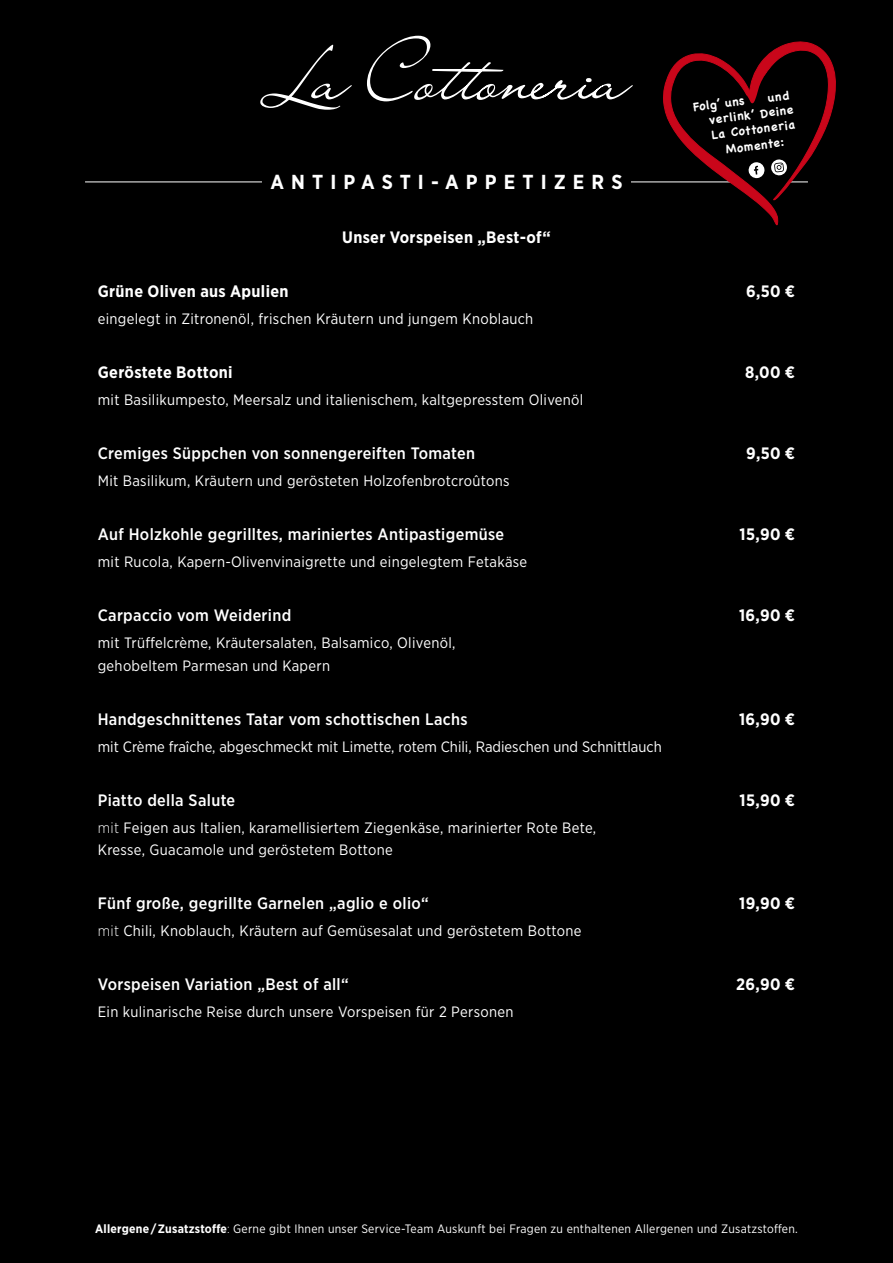
<style>
.page{position:relative;width:893px;height:1263px;background:#000}
.page>*{position:absolute;margin:0;border:0;box-sizing:border-box;transform-origin:0 0}
.t1{font:700 20.25px "Gotham Narrow";letter-spacing:.35em;color:#fff}
.t2{font:500 16.5px "Gotham Narrow";letter-spacing:.02em;color:#fff}
.t3{font:700 16.5px "Gotham Narrow";letter-spacing:.02em;color:#fff}
.t4{font:15px/22.5px "Gotham Narrow";letter-spacing:.02em;color:#fff}
.t5{font:15px "Gotham Narrow";color:#fff}
.t6{font:12.15px "Gotham Narrow";letter-spacing:.02em;color:#fff}
.t7{font:700 12px/15px "Chalkboard";color:#fff}
.s1{font-weight:300}
.s2{font-weight:700}
</style>
<div class="page">
<svg style="left:260px;top:36px;width:373px;height:74px"></svg>
<hr style="left:85px;top:182px;width:177px;height:1px;background:#fff">
<hr style="left:631px;top:182px;width:177px;height:1px;background:#fff">
<svg style="left:663px;top:41px;width:173px;height:185px"></svg>
<h1 class="t1" style="left:270px;top:169px;width:354px">ANTIPASTI-APPETIZERS</h1>
<p class="t3" style="left:342px;top:227px;width:210px">Unser Vorspeisen „Best-of“</p>
<p class="t7" style="left:707px;top:97px;width:86px;text-indent:60px;rotate:-7deg">und verlink’ Deine<br>La Cottoneria</p>
<p class="t7" style="left:725px;top:142px;width:60px;rotate:-7deg">Momente:</p>
<p class="t7" style="left:692px;top:99px;width:53px;rotate:-7deg">Folg’ uns</p>
<p class="t3" style="left:98px;top:281px;width:192px">Grüne Oliven aus Apulien</p>
<p class="t3" style="left:746px;top:281px;width:51px">6,50 €</p>
<p class="t4" style="left:98px;top:307px;width:437px">eingelegt in Zitronenöl, frischen Kräutern und jungem Knoblauch</p>
<p class="t3" style="left:98px;top:362px;width:136px">Geröstete Bottoni</p>
<p class="t3" style="left:745px;top:362px;width:51px">8,00 €</p>
<p class="t4" style="left:98px;top:388px;width:487px">mit Basilikumpesto, Meersalz und italienischem, kaltgepresstem Olivenöl</p>
<p class="t2" style="left:98px;top:443px;width:379px">Cremiges Süppchen von sonnengereiften Tomaten</p>
<p class="t3" style="left:746px;top:443px;width:50px">9,50 €</p>
<p class="t4" style="left:98px;top:469px;width:413px">Mit Basilikum, Kräutern und gerösteten Holzofenbrotcroûtons</p>
<p class="t2" style="left:98px;top:524px;width:408px">Auf Holzkohle gegrilltes, mariniertes Antipastigemüse</p>
<p class="t3" style="left:740px;top:524px;width:57px">15,90 €</p>
<p class="t4" style="left:98px;top:550px;width:431px">mit Rucola, Kapern-Olivenvinaigrette und eingelegtem Fetakäse</p>
<p class="t2" style="left:98px;top:605px;width:195px">Carpaccio vom Weiderind</p>
<p class="t3" style="left:739px;top:605px;width:58px">16,90 €</p>
<p class="t4" style="left:98px;top:631px;width:359px">mit Trüffelcrème, Kräutersalaten, Balsamico, Olivenöl, gehobeltem Parmesan und Kapern</p>
<p class="t2" style="left:98px;top:708px;width:371px">Handgeschnittenes Tatar vom schottischen Lachs</p>
<p class="t3" style="left:739px;top:708px;width:58px">16,90 €</p>
<p class="t5" style="left:98px;top:737px;width:565px">mit Crème fraîche, abgeschmeckt mit Limette, rotem Chili, Radieschen und Schnittlauch</p>
<p class="t2" style="left:98px;top:789px;width:139px">Piatto della Salute</p>
<p class="t3" style="left:740px;top:789px;width:57px">15,90 €</p>
<p class="t4" style="left:98px;top:816px;width:500px"><span class="s1">mit</span> Feigen aus Italien, karamellisiertem Ziegenkäse, marinierter Rote Bete,<br>Kresse, Guacamole und geröstetem Bottone</p>
<p class="t2" style="left:98px;top:893px;width:332px">Fünf große, gegrillte Garnelen „aglio e olio“</p>
<p class="t3" style="left:739px;top:893px;width:57px">19,90 €</p>
<p class="t4" style="left:98px;top:919px;width:485px"><span class="s1">mit</span> Chili, Knoblauch, Kräutern auf Gemüsesalat und geröstetem Bottone</p>
<p class="t2" style="left:98px;top:974px;width:252px">Vorspeisen Variation „Best of all“</p>
<p class="t3" style="left:736px;top:974px;width:61px">26,90 €</p>
<p class="t4" style="left:98px;top:1000px;width:417px">Ein kulinarische Reise durch unsere Vorspeisen für 2 Personen</p>
<p class="t6" style="left:95px;top:1221px;width:704px"><span class="s2">Allergene / Zusatzstoffe</span><span class="s1">:</span> Gerne gibt Ihnen unser Service-Team Auskunft bei Fragen zu enthaltenen Allergenen und Zusatzstoffen.</p>
</div>
